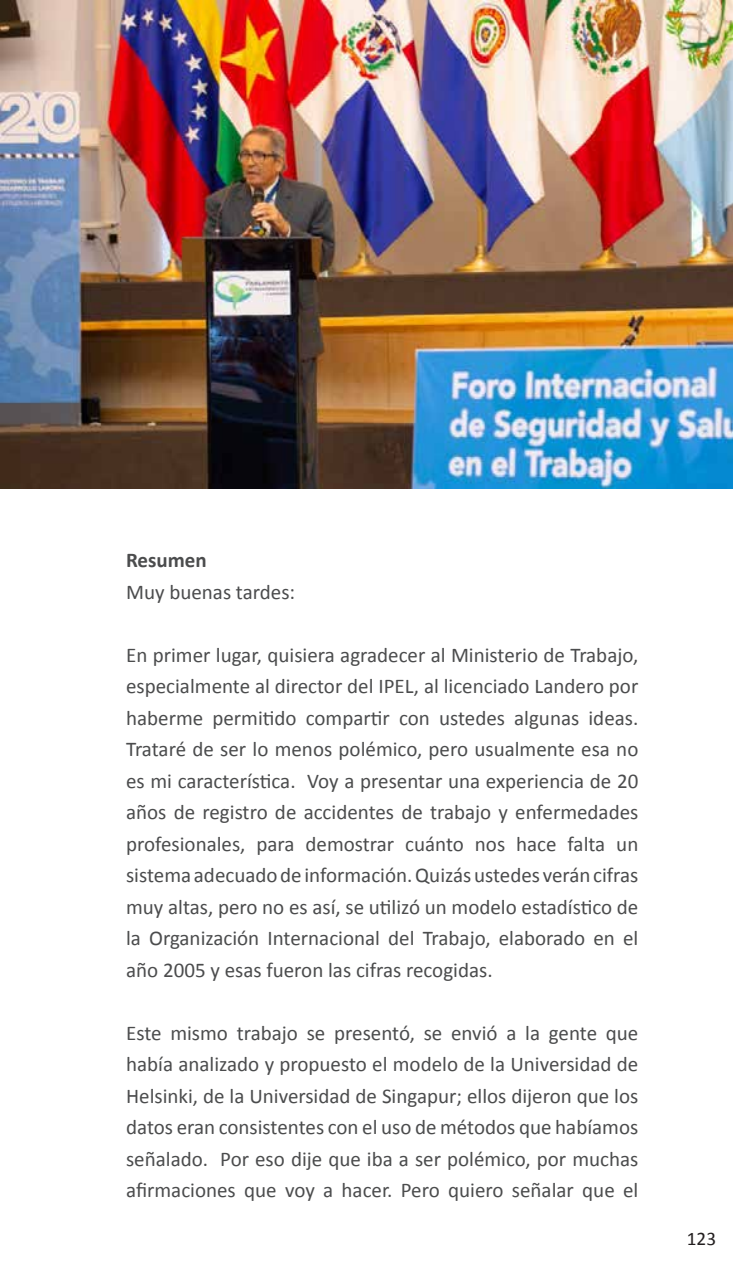
<style>
.page{position:relative;width:733px;height:1284px;background:#fff}
.page>*{position:absolute;margin:0;border:0;box-sizing:border-box;transform-origin:0 0}
.t1{font:21px/31.5px "Calibri";color:#4b4c4d;text-align:justify}
.t2{font:700 21px "Calibri";color:#4b4c4d}
.t3{font:19.25px "Calibri";color:#231f20}
</style>
<div class="page">
<img style="left:0;top:0;width:732px;height:488px">
<p class="t2" style="left:126px;top:547px;width:82px">Resumen</p>
<p class="t1" style="left:126px;top:576px;width:171px">Muy buenas tardes:</p>
<p class="t1" style="left:126px;top:639px;width:513px">En primer lugar, quisiera agradecer al Ministerio de Trabajo, especialmente al director del IPEL, al licenciado Landero por haberme permitido compartir con ustedes algunas ideas.<br>Trataré de ser lo menos polémico, pero usualmente esa no es mi característica. Voy a presentar una experiencia de 20 años de registro de accidentes de trabajo y enfermedades profesionales, para demostrar cuánto nos hace falta un sistema adecuado de información. Quizás ustedes verán cifras muy altas, pero no es así, se utilizó un modelo estadístico de la Organización Internacional del Trabajo, elaborado en el año 2005 y esas fueron las cifras recogidas.</p>
<p class="t1" style="left:126px;top:1017px;width:513px">Este mismo trabajo se presentó, se envió a la gente que había analizado y propuesto el modelo de la Universidad de Helsinki, de la Universidad de Singapur; ellos dijeron que los datos eran consistentes con el uso de métodos que habíamos señalado. Por eso dije que iba a ser polémico, por muchas afirmaciones que voy a hacer. Pero quiero señalar que el</p>
<p class="t3" style="left:686px;top:1226px;width:31px">123</p>
</div>
